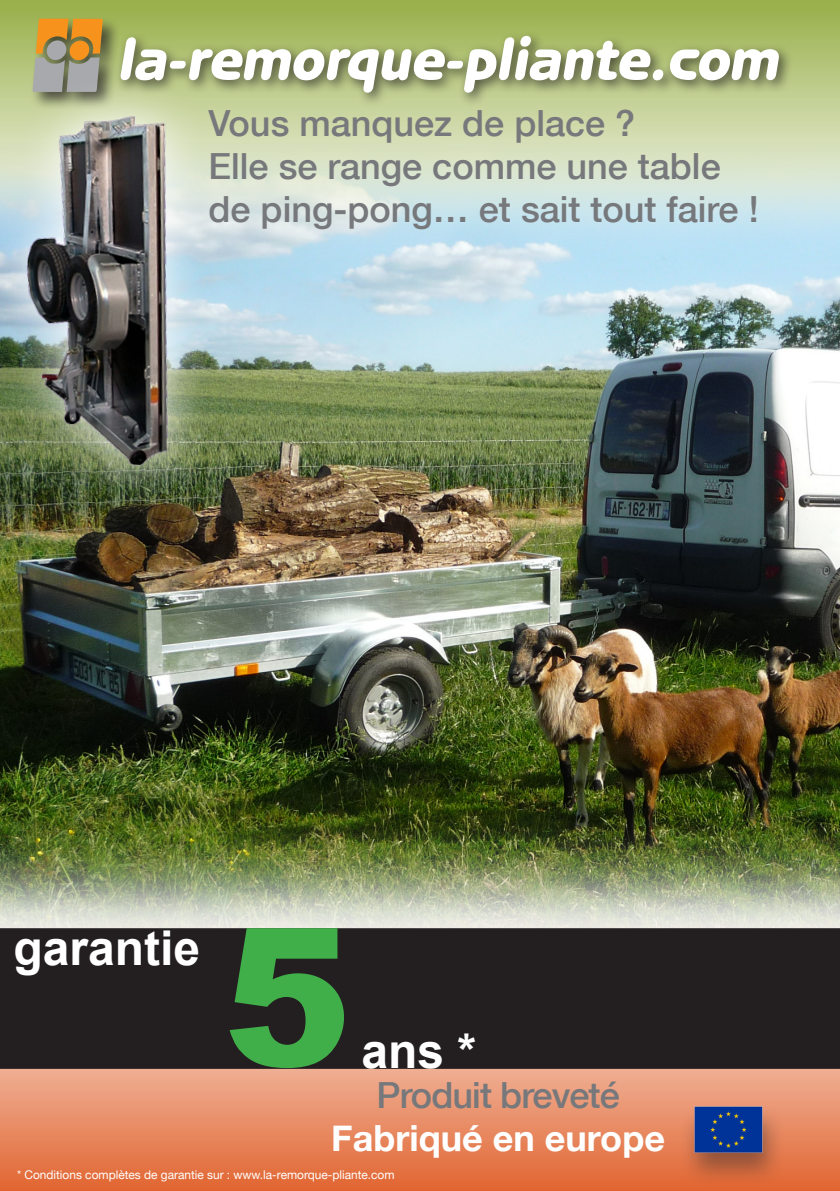
<style>
.page{position:relative;width:840px;height:1191px;background:#fff}
.page>*{position:absolute;margin:0;border:0;box-sizing:border-box;transform-origin:0 0}
.t1{font:900 192px "Arial";color:#40ae49}
.t2{font:italic 800 60px "Benguiat Gothic";letter-spacing:-.01em;color:#fff}
.t3{font:700 48px "Arial";color:#fff}
.t4{font:500 36px "Helvetica Neue";color:#76787b}
.t5{font:700 36px "Helvetica Neue";color:#fff}
.t6{font:500 36px "Helvetica Neue";letter-spacing:-.025em;color:#76787b}
.t7{font:12px "Helvetica Neue";color:#fff}
</style>
<div class="page">
<svg style="left:0;top:1068px;width:839px;height:123px;background:#e68962"></svg>
<svg style="left:0;top:0;width:839px;height:143px;background:#b4c57c"></svg>
<div style="left:679px;top:1103px;width:106px;height:84px;background:#231f20;opacity:.42"></div>
<img style="left:690px;top:1102px;width:74px;height:56px">
<div style="left:30px;top:16px;width:91px;height:95px;background:#231f20;opacity:.7"></div>
<svg style="left:32px;top:19px;width:71px;height:48px;background:#be9042"></svg>
<div style="left:69px;top:41px;width:21px;height:19px;background:#f7931d;border-radius:50%"></div>
<div style="left:46px;top:40px;width:21px;height:20px;background:#a8a9ad;border-radius:50%"></div>
<img style="left:0;top:143px;width:839px;height:785px">
<img style="left:0;top:67px;width:229px;height:446px">
<img style="left:3px;top:94px;width:213px;height:375px">
<div style="left:114px;top:30px;width:678px;height:77px;background:#231f20;opacity:.7"></div>
<div style="left:0;top:928px;width:839px;height:140px;background:#231f20"></div>
<p class="t2" style="left:116px;top:24px;width:662px">la-remorque-pliante.com</p>
<p class="t4" style="left:208px;top:94px;width:428px">Vous manquez de place ?</p>
<p class="t4" style="left:208px;top:137px;width:513px">Elle se range comme une table</p>
<p class="t4" style="left:208px;top:180px;width:551px">de ping-pong… et sait tout faire !</p>
<p class="t3" style="left:13px;top:915px;width:188px">garantie</p>
<p class="t1" style="left:223px;top:890px;width:130px">5</p>
<p class="t3" style="left:361px;top:1019px;width:116px">ans *</p>
<p class="t6" style="left:376px;top:1066px;width:244px">Produit breveté</p>
<p class="t5" style="left:331px;top:1110px;width:335px">Fabriqué en europe</p>
<p class="t7" style="left:17px;top:1166px;width:379px">* Conditions complètes de garantie sur : www.la-remorque-pliante.com</p>
</div>
